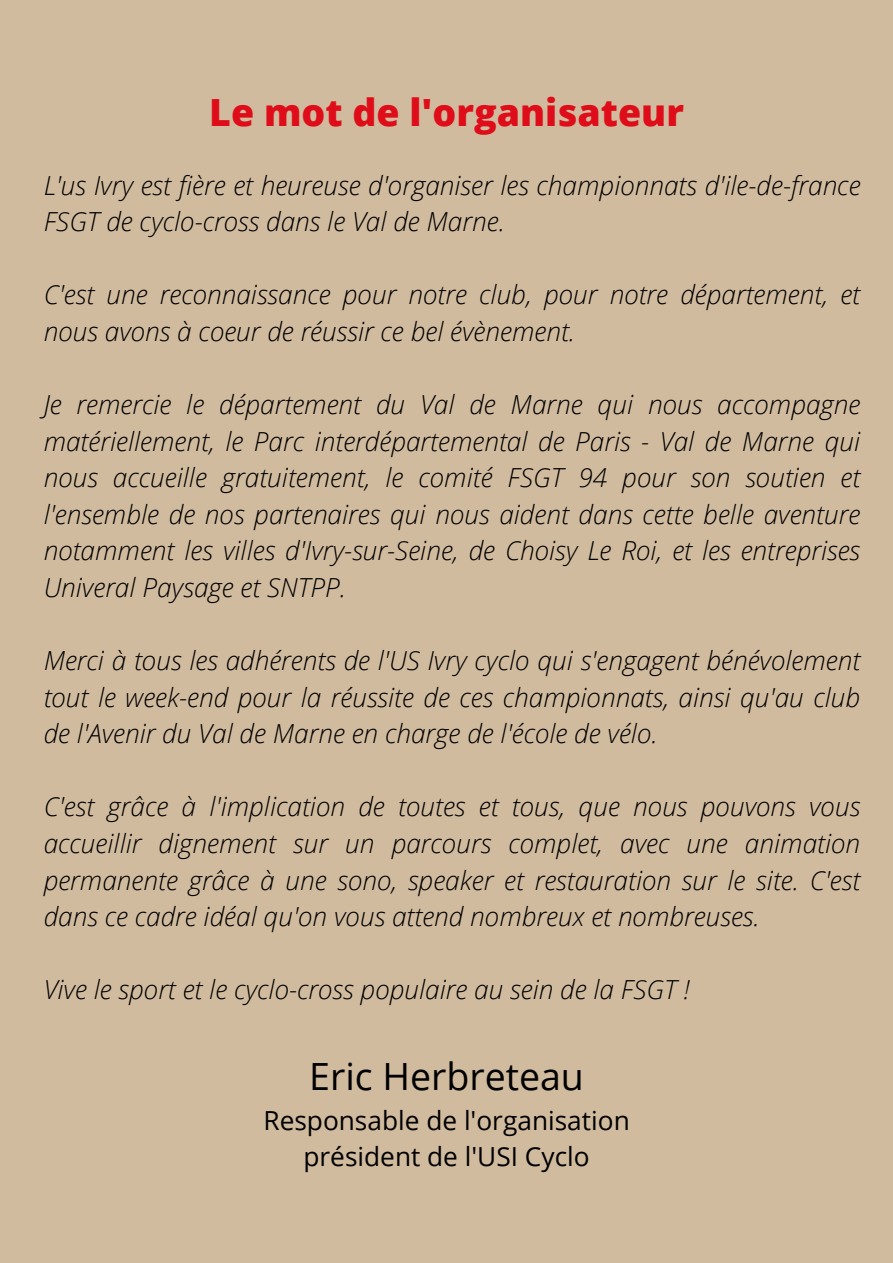
<style>
.page{position:relative;width:893px;height:1263px;background:#d1bb9e}
.page>*{position:absolute;margin:0;border:0;box-sizing:border-box;transform-origin:0 0}
.t1{font:800 37.5px "Open Sans";color:#de0d19}
.t2{font:37.5px "Open Sans";color:#000}
.t3{font:italic 300 26.25px/36.6px "Open Sans";color:#000;text-align:justify}
.t4{font:26.25px/36.6px "Open Sans";color:#000;text-align:center}
</style>
<div class="page">
<h1 class="t1" style="left:209px;top:86px;width:476px">Le mot de l'organisateur</h1>
<p class="t3" style="left:44px;top:166px;width:818px">L'us Ivry est fière et heureuse d'organiser les championnats d'ile-de-france<br>FSGT de cyclo-cross dans le Val de Marne.</p>
<p class="t3" style="left:44px;top:276px;width:818px">C'est une reconnaissance pour notre club, pour notre département, et nous avons à coeur de réussir ce bel évènement.</p>
<p class="t3" style="left:44px;top:386px;width:818px">Je remercie le département du Val de Marne qui nous accompagne matériellement, le Parc interdépartemental de Paris - Val de Marne qui nous accueille gratuitement, le comité FSGT 94 pour son soutien et l'ensemble de nos partenaires qui nous aident dans cette belle aventure notamment les villes d'Ivry-sur-Seine, de Choisy Le Roi, et les entreprises Univeral Paysage et SNTPP.</p>
<p class="t3" style="left:44px;top:642px;width:818px">Merci à tous les adhérents de l'US Ivry cyclo qui s'engagent bénévolement tout le week-end pour la réussite de ces championnats, ainsi qu'au club de l'Avenir du Val de Marne en charge de l'école de vélo.</p>
<p class="t3" style="left:44px;top:788px;width:818px">C'est grâce à l'implication de toutes et tous, que nous pouvons vous accueillir dignement sur un parcours complet, avec une animation permanente grâce à une sono, speaker et restauration sur le site. C'est dans ce cadre idéal qu'on vous attend nombreux et nombreuses.</p>
<p class="t3" style="left:44px;top:971px;width:648px">Vive le sport et le cyclo-cross populaire au sein de la FSGT !</p>
<h1 class="t2" style="left:309px;top:1050px;width:276px">Eric Herbreteau</h1>
<p class="t4" style="left:263px;top:1101px;width:368px">Responsable de l'organisation président de l'USI Cyclo</p>
</div>
